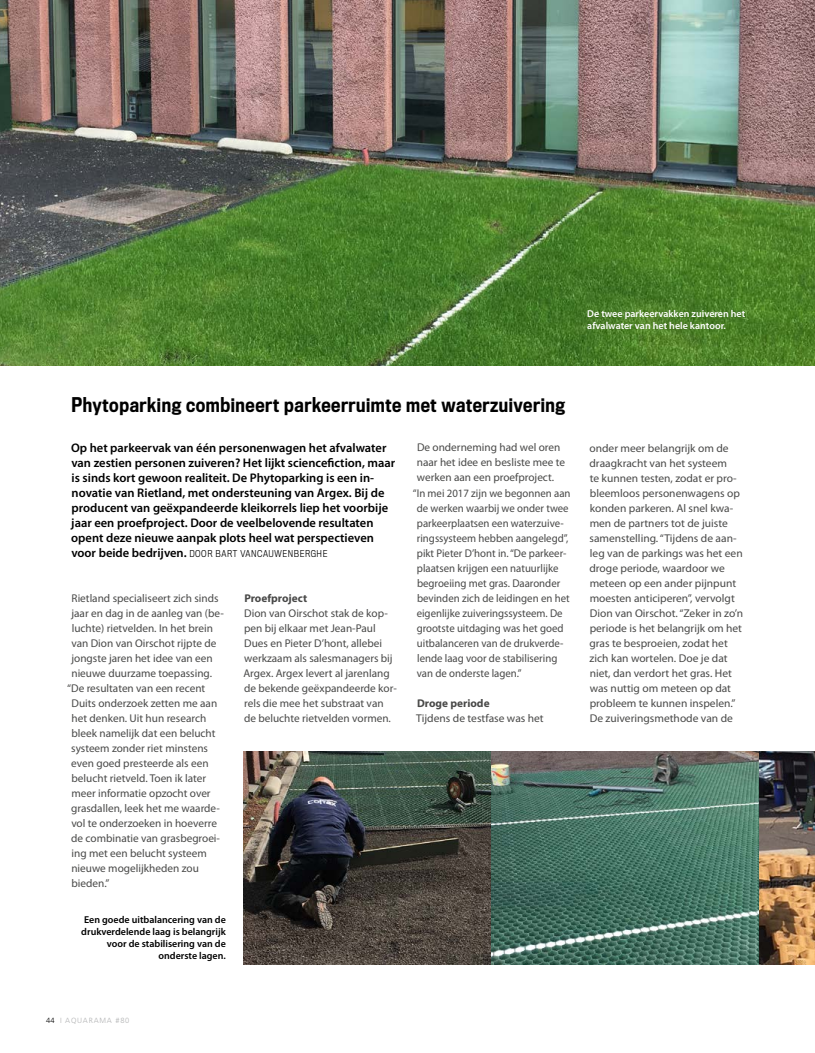
<style>
.page{position:relative;width:815px;height:1053px;background:#fff}
.page>*{position:absolute;margin:0;border:0;box-sizing:border-box;transform-origin:0 0}
.t1{font:500 18.75px "Titling Gothic FB Cond";letter-spacing:.03em;color:#000}
.t2{font:600 12.5px/15px "Myriad Pro";color:#000}
.t3{font:11.25px/15px "Myriad Pro";color:#494948}
.t4{font:11.25px "Myriad Pro";color:#494948;scale:.96 1}
.t5{font:700 11.25px "Myriad Pro";color:#494948}
.t6{font:600 10px/12px "Myriad Pro";color:#000;text-align:right}
.t7{font:600 10px/12px "Myriad Pro";color:#fff}
.t8{font:300 8.75px "Titling Gothic FB Narrow";letter-spacing:.065em;color:#000}
.t9{font:300 7.5px "Frutiger LT";letter-spacing:.1em;color:#b1b2b3}
.s1{font-family:"Myriad Pro";font-weight:600;font-size:12.5px}
.s2{color:#000}
</style>
<div class="page">
<img style="left:244px;top:751px;width:571px;height:213px">
<img style="left:0;top:0;width:815px;height:365px">
<p class="t7" style="left:587px;top:307px;width:159px">De twee parkeervakken zuiveren het afvalwater van het hele kantoor.</p>
<h1 class="t1" style="left:72px;top:393px;width:495px">Phytoparking combineert parkeerruimte met waterzuivering</h1>
<p class="t2" style="left:71px;top:440px;width:326px">Op het parkeervak van één personenwagen het afvalwater van zestien personen zuiveren? Het lijkt sciencefiction, maar is sinds kort gewoon realiteit. De Phytoparking is een in&shy;novatie van Rietland, met ondersteuning van Argex. Bij de producent van geëxpandeerde kleikorrels liep het voorbije jaar een proefproject. Door de veelbelovende resultaten opent deze nieuwe aanpak plots heel wat perspectieven</p>
<p class="t8" style="left:71px;top:548px;width:258px"><span class="s1">voor beide bedrijven.</span> DOOR BART VANCAUWENBERGHE</p>
<p class="t3" style="left:72px;top:590px;width:149px">Rietland specialiseert zich sinds</p>
<p class="t3" style="left:71px;top:605px;width:154px">jaar en dag in de aanleg van (be-</p>
<p class="t3" style="left:72px;top:620px;width:143px">luchte) rietvelden. In het brein</p>
<p class="t3" style="left:71px;top:635px;width:146px">van Dion van Oirschot rijpte de</p>
<p class="t3" style="left:71px;top:650px;width:143px">jongste jaren het idee van een</p>
<p class="t3" style="left:71px;top:665px;width:142px">nieuwe duurzame toepassing.</p>
<p class="t3" style="left:67px;top:680px;width:140px">“De resultaten van een recent</p>
<p class="t3" style="left:72px;top:695px;width:147px">Duits onderzoek zetten me aan</p>
<p class="t3" style="left:72px;top:710px;width:136px">het denken. Uit hun research</p>
<p class="t3" style="left:72px;top:725px;width:145px">bleek namelijk dat een belucht</p>
<p class="t3" style="left:71px;top:740px;width:138px">systeem zonder riet minstens</p>
<p class="t3" style="left:71px;top:755px;width:139px">even goed presteerde als een</p>
<p class="t3" style="left:72px;top:770px;width:136px">belucht rietveld. Toen ik later</p>
<p class="t3" style="left:71px;top:785px;width:141px">meer informatie opzocht over</p>
<p class="t3" style="left:71px;top:800px;width:150px">grasdallen, leek het me waarde-</p>
<p class="t3" style="left:71px;top:815px;width:147px">vol te onderzoeken in hoeverre</p>
<p class="t3" style="left:71px;top:830px;width:150px">de combinatie van grasbegroei-</p>
<p class="t3" style="left:71px;top:845px;width:137px">ing met een belucht systeem</p>
<p class="t3" style="left:71px;top:860px;width:129px">nieuwe mogelijkheden zou</p>
<p class="t3" style="left:72px;top:875px;width:39px">bieden.”</p>
<p class="t3" style="left:417px;top:440px;width:145px">De onderneming had wel oren</p>
<p class="t3" style="left:417px;top:455px;width:150px">naar het idee en besliste mee te</p>
<p class="t3" style="left:417px;top:470px;width:139px">werken aan een proefproject.</p>
<p class="t4" style="left:413px;top:486px;width:166px">“In mei 2017 zijn we begonnen aan</p>
<p class="t4" style="left:417px;top:501px;width:160px">de werken waarbij we onder twee</p>
<p class="t4" style="left:417px;top:516px;width:155px">parkeerplaatsen een waterzuive-</p>
<p class="t4" style="left:417px;top:531px;width:159px">ringssysteem hebben aangelegd”,</p>
<p class="t4" style="left:417px;top:546px;width:157px">pikt Pieter D’hont in. “De parkeer-</p>
<p class="t4" style="left:417px;top:561px;width:149px">plaatsen krijgen een natuurlijke</p>
<p class="t4" style="left:417px;top:576px;width:151px">begroeiing met gras. Daaronder</p>
<p class="t4" style="left:417px;top:591px;width:160px">bevinden zich de leidingen en het</p>
<p class="t4" style="left:417px;top:606px;width:154px">eigenlijke zuiveringssysteem. De</p>
<p class="t4" style="left:417px;top:621px;width:154px">grootste uitdaging was het goed</p>
<p class="t4" style="left:417px;top:636px;width:154px">uitbalanceren van de drukverde-</p>
<p class="t4" style="left:417px;top:651px;width:148px">lende laag voor de stabilisering</p>
<p class="t4" style="left:417px;top:666px;width:111px">van de onderste lagen.”</p>
<p class="t5" style="left:417px;top:696px;width:74px">Droge periode</p>
<p class="t3" style="left:416px;top:710px;width:129px">Tijdens de testfase was het</p>
<p class="t5" style="left:244px;top:591px;width:64px">Proefproject</p>
<p class="t3" style="left:243px;top:605px;width:155px">Dion van Oirschot stak de kop&shy;pen bij elkaar met Jean-Paul<br>Dues en Pieter D’hont, allebei werkzaam als salesmanagers bij<br>Argex. Argex levert al jarenlang de bekende geëxpandeerde kor&shy;rels die mee het substraat van de beluchte rietvelden vormen.</p>
<p class="t6" style="left:81px;top:913px;width:146px">Een goede uitbalancering van de drukverdelende laag is belangrijk voor de stabilisering van de onderste lagen.</p>
<p class="t3" style="left:589px;top:440px;width:155px">onder meer belangrijk om de draagkracht van het systeem<br>te kunnen testen, zodat er pro&shy;bleemloos personenwagens op konden parkeren. Al snel kwa&shy;men de partners tot de juiste samenstelling. “Tijdens de aan&shy;leg van de parkings was het een droge periode, waardoor we meteen op een ander pijnpunt moesten anticiperen”, vervolgt<br>Dion van Oirschot. “Zeker in zo’n periode is het belangrijk om het gras te besproeien, zodat het zich kan wortelen. Doe je dat niet, dan verdort het gras. Het was nuttig om meteen op dat probleem te kunnen inspelen.”<br>De zuiveringsmethode van de</p>
<p class="t9" style="left:46px;top:1016px;width:85px"><span class="s2">44</span> I AQUARAMA #80</p>
</div>
